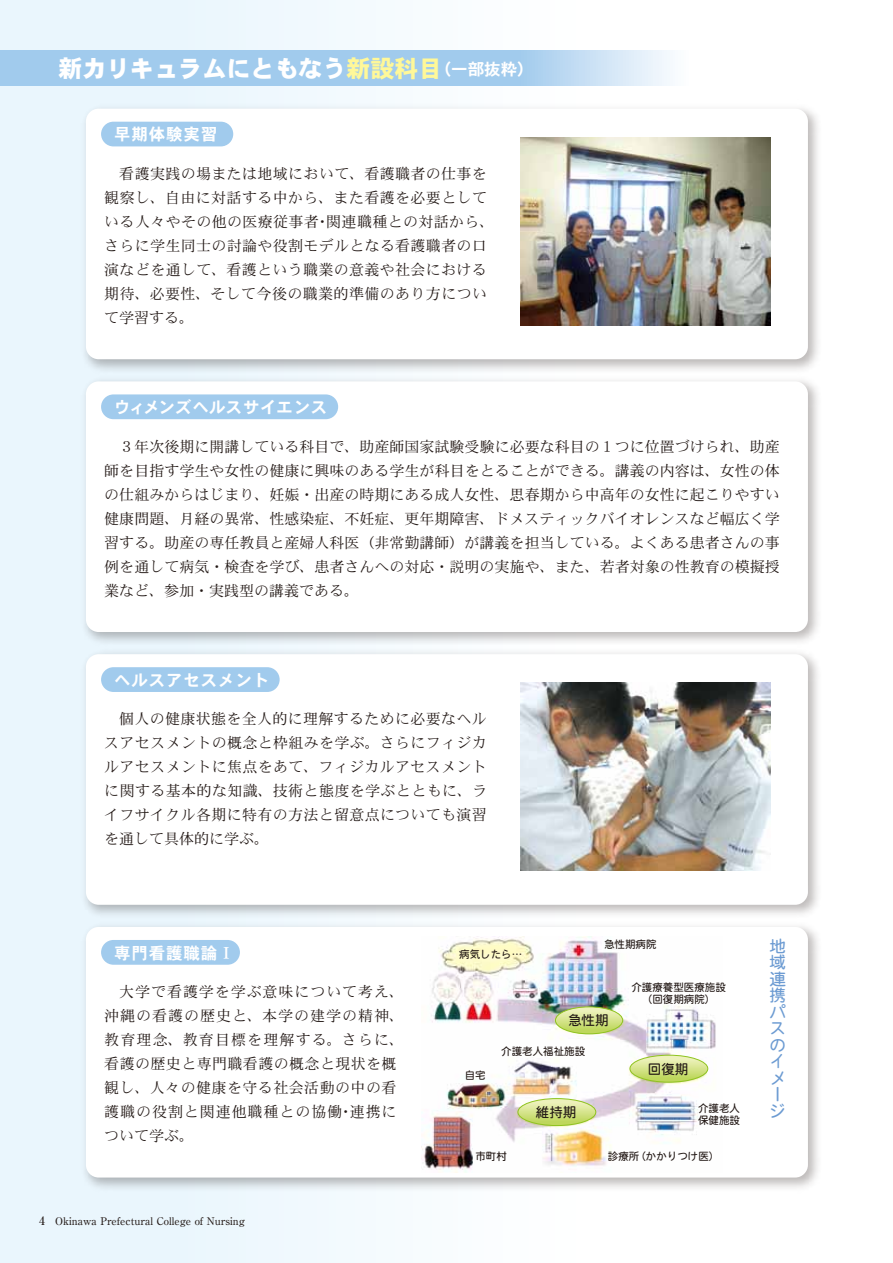
<style>
.page{position:relative;width:893px;height:1263px;background:#fff}
.page>*{position:absolute;margin:0;border:0;box-sizing:border-box;transform-origin:0 0}
.t1{font:24px "DFPHS Gothic CID W9";color:#fff}
.t2{font:16.5px "DFPHS Gothic CID W7";letter-spacing:.05em;color:#fff}
.t3{font:16.5px "DFPHS Gothic CID W7";letter-spacing:.01em;color:#fff}
.t4{font:16.5px/16.5px "DFPHS Maru Gothic CID W4";color:#6c9bd2}
.t5{font:15px/24px "DFPHS Mincho CID W3";letter-spacing:.025em;color:#221815;text-align:justify}
.t6{font:15px/24px "DFPHS Mincho CID W3";letter-spacing:.06em;color:#221815}
.t7{font:13.5px "DFPHS Maru Gothic CID W4";color:#221815}
.t8{font:10.5px/12px "DFPHS Maru Gothic CID W4";color:#221815;text-align:center}
.t9{font:500 10.5px "Ryumin";color:#221815}
.s1{color:#fff899}
.s2{font-family:"DFPHS Gothic CID W7";font-size:16.5px}
.s3{font-family:"DFPHS Mincho CID W7"}
.s4{font-size:12px}
</style>
<div class="page">
<div style="left:0;top:0;width:587px;height:1263px;background:linear-gradient(to right,#e5f4fd,#feffff)"></div>
<svg style="left:0;top:50px;width:670px;height:35px;background:#aad0ee"></svg>
<img style="left:76px;top:99px;width:742px;height:273px">
<div style="left:86px;top:109px;width:722px;height:250px;background:#fff;border-radius:13px"></div>
<div style="left:101px;top:122px;width:132px;height:24px;background:#a1cbed;border-radius:12px"></div>
<img style="left:520px;top:137px;width:251px;height:188px">
<img style="left:76px;top:372px;width:742px;height:273px">
<div style="left:86px;top:381px;width:722px;height:251px;background:#fff;border-radius:13px"></div>
<div style="left:101px;top:394px;width:237px;height:25px;background:#a1cbed;border-radius:12px"></div>
<img style="left:76px;top:645px;width:742px;height:272px">
<div style="left:86px;top:654px;width:722px;height:251px;background:#fff;border-radius:13px"></div>
<div style="left:101px;top:667px;width:179px;height:25px;background:#a1cbed;border-radius:12px"></div>
<img style="left:520px;top:683px;width:251px;height:188px">
<img style="left:76px;top:917px;width:742px;height:279px">
<div style="left:86px;top:927px;width:722px;height:250px;background:#fff;border-radius:13px"></div>
<div style="left:101px;top:940px;width:139px;height:25px;background:#a1cbed;border-radius:12px"></div>
<img style="left:422px;top:936px;width:294px;height:236px">
<svg style="left:555px;top:1007px;width:68px;height:27px;background:#d0de92"></svg>
<div style="left:555px;top:1006px;width:68px;height:28px;border:1px solid #8fc31f;border-radius:50%"></div>
<svg style="left:630px;top:1055px;width:78px;height:27px;background:#d8e699"></svg>
<div style="left:629px;top:1055px;width:79px;height:27px;border:1px solid #8fc31f;border-radius:50%"></div>
<svg style="left:518px;top:1098px;width:78px;height:27px;background:#d6e398"></svg>
<div style="left:517px;top:1098px;width:79px;height:28px;border:1px solid #8fc31f;border-radius:50%"></div>
<h1 class="t1" style="left:59px;top:55px;width:477px">新カリキュラムにともなう<span class="s1">新設科目</span><span class="s2">（一部抜粋）</span></h1>
<p class="t2" style="left:114px;top:126px;width:105px">早期体験実習</p>
<p class="t5" style="left:104px;top:161px;width:392px;text-align:left">　看護実践の場または地域において、看護職者の仕事を観察し、自由に対話する中から、また看護を必要としている人々やその他の医療従事者･関連職種との対話から、さらに学生同士の討論や役割モデルとなる看護職者の口演などを通して、看護という職業の意義や社会における期待、必要性、そして今後の職業的準備のあり方について学習する。</p>
<p class="t3" style="left:114px;top:398px;width:215px">ウィメンズヘルスサイエンス</p>
<p class="t5" style="left:104px;top:434px;width:677px">　３年次後期に開講している科目で、助産師国家試験受験に必要な科目の１つに位置づけられ、助産師を目指す学生や女性の健康に興味のある学生が科目をとることができる。講義の内容は、女性の体の仕組みからはじまり、妊娠・出産の時期にある成人女性、思春期から中高年の女性に起こりやすい健康問題、月経の異常、性感染症、不妊症、更年期障害、ドメスティックバイオレンスなど幅広く学習する。助産の専任教員と産婦人科医（非常勤講師）が講義を担当している。よくある患者さんの事例を通して病気・検査を学び、患者さんへの対応・説明の実施や、また、若者対象の性教育の模擬授業など、参加・実践型の講義である。</p>
<p class="t2" style="left:114px;top:671px;width:157px">ヘルスアセスメント</p>
<p class="t5" style="left:104px;top:707px;width:384px">　個人の健康状態を全人的に理解するために必要なヘルスアセスメントの概念と枠組みを学ぶ。さらにフィジカルアセスメントに焦点をあて、フィジカルアセスメントに関する基本的な知識、技術と態度を学ぶとともに、ライフサイクル各期に特有の方法と留意点についても演習を通して具体的に学ぶ。</p>
<p class="t2" style="left:114px;top:944px;width:122px">専門看護職論<span class="s3">Ⅰ</span></p>
<p class="t6" style="left:104px;top:979px;width:301px">　大学で看護学を学ぶ意味について考え、沖縄の看護の歴史と、本学の建学の精神、教育理念、教育目標を理解する。さらに、看護の歴史と専門職看護の概念と現状を概観し、人々の健康を守る社会活動の中の看護職の役割と関連他職種との協働･連携について学ぶ。</p>
<p class="t9" style="left:39px;top:1214px;width:207px"><span class="s4">4</span> Okinawa Prefectural College of Nursing</p>
<p class="t8" style="left:459px;top:948px;width:64px">病気したら…</p>
<p class="t8" style="left:604px;top:938px;width:54px">急性期病院</p>
<p class="t8" style="left:631px;top:981px;width:96px">介護療養型医療施設（回復期病院）</p>
<p class="t7" style="left:568px;top:1013px;width:42px">急性期</p>
<p class="t8" style="left:465px;top:1069px;width:22px">自宅</p>
<p class="t8" style="left:501px;top:1045px;width:85px">介護老人福祉施設</p>
<p class="t7" style="left:536px;top:1105px;width:42px">維持期</p>
<p class="t7" style="left:648px;top:1061px;width:42px">回復期</p>
<p class="t8" style="left:698px;top:1102px;width:43px;text-align:left">介護老人保健施設</p>
<p class="t8" style="left:475px;top:1150px;width:33px">市町村</p>
<p class="t8" style="left:608px;top:1150px;width:113px">診療所（かかりつけ医）</p>
<p class="t4" style="left:769px;top:937px;width:18px">地域連携パスのイメージ</p>
</div>
